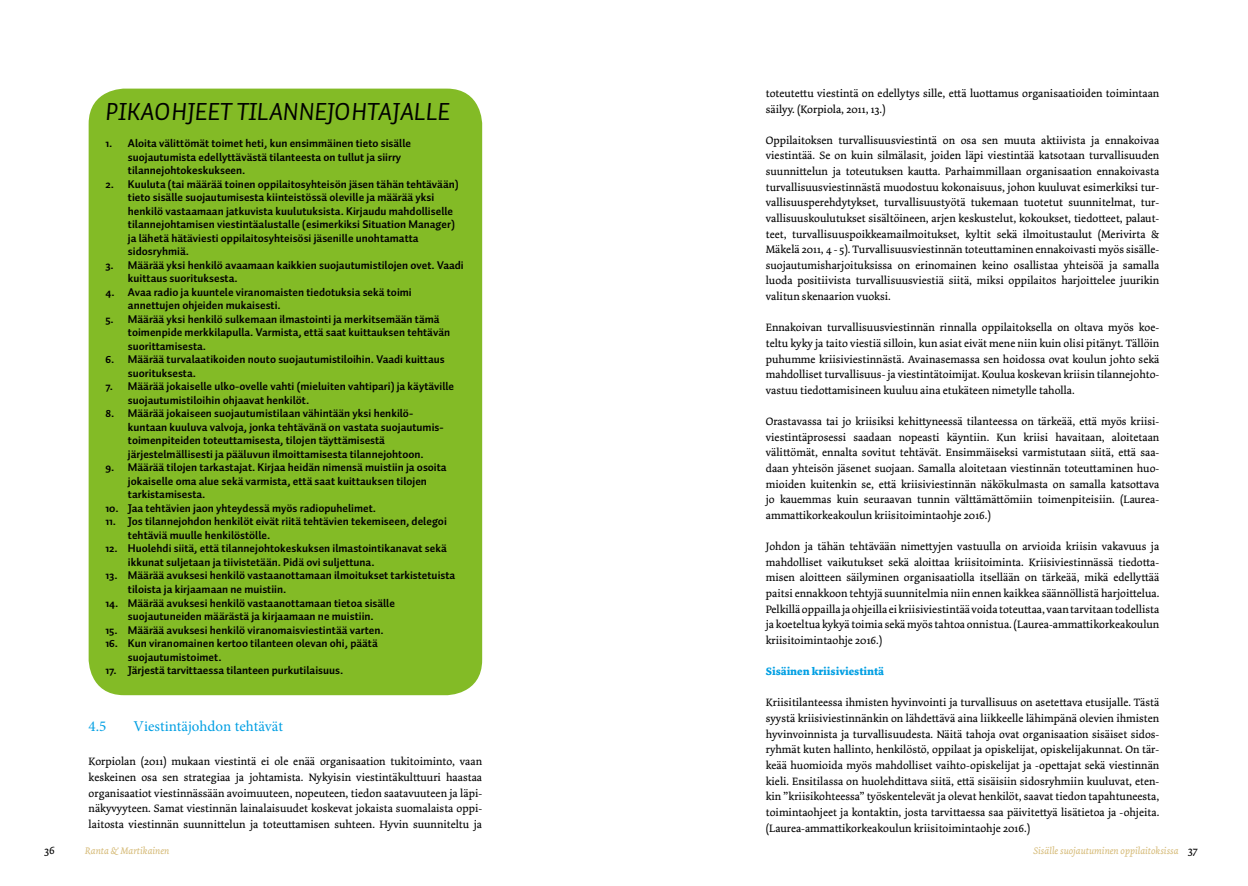
<style>
.page{position:relative;width:1248px;height:886px;background:#fff}
.page>*{position:absolute;margin:0;border:0;box-sizing:border-box;transform-origin:0 0}
.t1{font:25px "Auto Pro Regular Italic Small Caps";color:#000}
.t2{font:15px "Minion Pro";color:#009fe3}
.t3{font:11.25px/15.6px "Dolly Pro";color:#000;text-align:justify}
.t4{font:700 11.25px/13.5px "Auto Pro";color:#000}
.t5{font:700 11.25px "Dolly Pro";color:#009fe3}
.t6{font:italic 10px "Dolly Pro";color:#d6bb78}
.s1{font-style:normal;font-size:11.25px;color:#000}
</style>
<div class="page">
<div style="left:89px;top:89px;width:393px;height:606px;background:#83bb26;border-radius:35px"></div>
<h1 class="t1" style="left:105px;top:95px;width:346px">PIKAOHJEET TILANNEJOHTAJALLE</h1>
<p class="t4" style="left:128px;top:137px;width:284px;text-indent:-22px">1. Aloita välittömät toimet heti, kun ensimmäinen tieto sisälle suojautumista edellyttävästä tilanteesta on tullut ja siirry tilannejohtokeskukseen.</p>
<p class="t4" style="left:128px;top:177px;width:332px;text-indent:-22px">2. Kuuluta (tai määrää toinen oppilaitosyhteisön jäsen tähän tehtävään) tieto sisälle suojautumisesta kiinteistössä oleville ja määrää yksi henkilö vastaamaan jatkuvista kuulutuksista. Kirjaudu mahdolliselle tilannejohtamisen viestintäalustalle (esimerkiksi Situation Manager) ja lähetä hätäviesti oppilaitosyhteisösi jäsenille unohtamatta sidosryhmiä.</p>
<p class="t4" style="left:128px;top:258px;width:337px;text-indent:-22px">3. Määrää yksi henkilö avaamaan kaikkien suojautumistilojen ovet. Vaadi kuittaus suorituksesta.</p>
<p class="t4" style="left:128px;top:285px;width:285px;text-indent:-22px">4. Avaa radio ja kuuntele viranomaisten tiedotuksia sekä toimi annettujen ohjeiden mukaisesti.</p>
<p class="t4" style="left:128px;top:312px;width:324px;text-indent:-22px">5. Määrää yksi henkilö sulkemaan ilmastointi ja merkitsemään tämä toimenpide merkkilapulla. Varmista, että saat kuittauksen tehtävän suorittamisesta.</p>
<p class="t4" style="left:128px;top:353px;width:318px;text-indent:-22px">6. Määrää turvalaatikoiden nouto suojautumistiloihin. Vaadi kuittaus suorituksesta.</p>
<p class="t4" style="left:128px;top:380px;width:328px;text-indent:-22px">7. Määrää jokaiselle ulko-ovelle vahti (mieluiten vahtipari) ja käytäville suojautumistiloihin ohjaavat henkilöt.</p>
<p class="t4" style="left:128px;top:407px;width:316px;text-indent:-22px">8. Määrää jokaiseen suojautumistilaan vähintään yksi henkilö&shy;kuntaan kuuluva valvoja, jonka tehtävänä on vastata suojautumis&shy;toimenpiteiden toteuttamisesta, tilojen täyttämisestä järjestelmällisesti ja pääluvun ilmoittamisesta tilannejohtoon.</p>
<p class="t4" style="left:128px;top:461px;width:320px;text-indent:-22px">9. Määrää tilojen tarkastajat. Kirjaa heidän nimensä muistiin ja osoita jokaiselle oma alue sekä varmista, että saat kuittauksen tilojen tarkistamisesta.</p>
<p class="t4" style="left:105px;top:501px;width:272px">10. Jaa tehtävien jaon yhteydessä myös radiopuhelimet.</p>
<p class="t4" style="left:128px;top:515px;width:320px;text-indent:-22px">11. Jos tilannejohdon henkilöt eivät riitä tehtävien tekemiseen, delegoi tehtäviä muulle henkilöstölle.</p>
<p class="t4" style="left:128px;top:542px;width:320px;text-indent:-22px">12. Huolehdi siitä, että tilannejohtokeskuksen ilmastointikanavat sekä ikkunat suljetaan ja tiivistetään. Pidä ovi suljettuna.</p>
<p class="t4" style="left:128px;top:569px;width:329px;text-indent:-22px">13. Määrää avuksesi henkilö vastaanottamaan ilmoitukset tarkistetuista tiloista ja kirjaamaan ne muistiin.</p>
<p class="t4" style="left:105px;top:596px;width:291px;text-align:center">14. Määrää avuksesi henkilö vastaanottamaan tietoa sisälle suojautuneiden määrästä ja kirjaamaan ne muistiin.</p>
<p class="t4" style="left:105px;top:623px;width:280px">15. Määrää avuksesi henkilö viranomaisviestintää varten.</p>
<p class="t4" style="left:128px;top:636px;width:251px;text-indent:-22px">16. Kun viranomainen kertoo tilanteen olevan ohi, päätä suojautumistoimet.</p>
<p class="t4" style="left:105px;top:663px;width:239px">17. Järjestä tarvittaessa tilanteen purkutilaisuus.</p>
<h2 class="t2" style="left:89px;top:716px;width:19px">4.5</h2>
<h2 class="t2" style="left:134px;top:716px;width:151px">Viestintäjohdon tehtävät</h2>
<p class="t3" style="left:89px;top:754px;width:395px">Korpiolan (2011) mukaan viestintä ei ole enää organisaation tukitoiminto, vaan keskeinen osa sen strategiaa ja johtamista. Nykyisin viestintäkulttuuri haastaa organisaatiot viestinnässään avoimuuteen, nopeuteen, tiedon saatavuuteen ja läpi&shy;näkyvyyteen. Samat viestinnän lainalaisuudet koskevat jokaista suomalaista oppi&shy;laitosta viestinnän suunnittelun ja toteuttamisen suhteen. Hyvin suunniteltu ja</p>
<p class="t3" style="left:765px;top:85px;width:395px">toteutettu viestintä on edellytys sille, että luottamus organisaatioiden toimintaan säilyy. (Korpiola, 2011, 13.)</p>
<p class="t3" style="left:765px;top:132px;width:395px">Oppilaitoksen turvallisuusviestintä on osa sen muuta aktiivista ja ennakoivaa viestintää. Se on kuin silmälasit, joiden läpi viestintää katsotaan turvallisuuden suunnittelun ja toteutuksen kautta. Parhaimmillaan organisaation ennakoivasta turvallisuusviestinnästä muodostuu kokonaisuus, johon kuuluvat esimerkiksi tur&shy;vallisuusperehdytykset, turvallisuustyötä tukemaan tuotetut suunnitelmat, tur&shy;vallisuuskoulutukset sisältöineen, arjen keskustelut, kokoukset, tiedotteet, palaut&shy;teet, turvallisuuspoikkeamailmoitukset, kyltit sekä ilmoitustaulut (Merivirta &amp; Mäkelä 2011, 4 - 5). Turvallisuusviestinnän toteuttaminen ennakoivasti myös sisälle&shy;suojautumisharjoituksissa on erinomainen keino osallistaa yhteisöä ja samalla luoda positiivista turvallisuusviestiä siitä, miksi oppilaitos harjoittelee juurikin valitun skenaarion vuoksi.</p>
<p class="t3" style="left:765px;top:320px;width:395px">Ennakoivan turvallisuusviestinnän rinnalla oppilaitoksella on oltava myös koe&shy;teltu kyky ja taito viestiä silloin, kun asiat eivät mene niin kuin olisi pitänyt. Tällöin puhumme kriisiviestinnästä. Avainasemassa sen hoidossa ovat koulun johto sekä mahdolliset turvallisuus- ja viestintätoimijat. Koulua koskevan kriisin tilannejohto&shy;vastuu tiedottamisineen kuuluu aina etukäteen nimetylle taholla.</p>
<p class="t3" style="left:765px;top:414px;width:395px">Orastavassa tai jo kriisiksi kehittyneessä tilanteessa on tärkeää, että myös kriisi&shy;viestintäprosessi saadaan nopeasti käyntiin. Kun kriisi havaitaan, aloitetaan välittömät, ennalta sovitut tehtävät. Ensimmäiseksi varmistutaan siitä, että saa&shy;daan yhteisön jäsenet suojaan. Samalla aloitetaan viestinnän toteuttaminen huo&shy;mioiden kuitenkin se, että kriisiviestinnän näkökulmasta on samalla katsottava jo kauemmas kuin seuraavan tunnin välttämättömiin toimenpiteisiin. (Laurea&shy;ammattikorkeakoulun kriisitoimintaohje 2016.)</p>
<p class="t3" style="left:765px;top:539px;width:395px">Johdon ja tähän tehtävään nimettyjen vastuulla on arvioida kriisin vakavuus ja mahdolliset vaikutukset sekä aloittaa kriisitoiminta. Kriisiviestinnässä tiedotta&shy;misen aloitteen säilyminen organisaatiolla itsellään on tärkeää, mikä edellyttää paitsi ennakkoon tehtyjä suunnitelmia niin ennen kaikkea säännöllistä harjoittelua.<br>Pelkillä oppailla ja ohjeilla ei kriisiviestintää voida toteuttaa, vaan tarvitaan todellista ja koeteltua kykyä toimia sekä myös tahtoa onnistua. (Laurea-ammattikorkeakoulun kriisitoimintaohje 2016.)</p>
<p class="t5" style="left:765px;top:664px;width:120px">Sisäinen kriisiviestintä</p>
<p class="t3" style="left:765px;top:695px;width:395px">Kriisitilanteessa ihmisten hyvinvointi ja turvallisuus on asetettava etusijalle. Tästä syystä kriisiviestinnänkin on lähdettävä aina liikkeelle lähimpänä olevien ihmisten hyvinvoinnista ja turvallisuudesta. Näitä tahoja ovat organisaation sisäiset sidos&shy;ryhmät kuten hallinto, henkilöstö, oppilaat ja opiskelijat, opiskelijakunnat. On tär&shy;keää huomioida myös mahdolliset vaihto-opiskelijat ja -opettajat sekä viestinnän kieli. Ensitilassa on huolehdittava siitä, että sisäisiin sidosryhmiin kuuluvat, eten&shy;kin ”kriisikohteessa” työskentelevät ja olevat henkilöt, saavat tiedon tapahtuneesta, toimintaohjeet ja kontaktin, josta tarvittaessa saa päivitettyä lisätietoa ja -ohjeita. (Laurea-ammattikorkeakoulun kriisitoimintaohje 2016.)</p>
<p class="t3" style="left:44px;top:843px;width:12px">36</p>
<p class="t6" style="left:85px;top:844px;width:86px">Ranta &amp; Martikainen</p>
<p class="t6" style="left:1033px;top:844px;width:166px">Sisälle suojautuminen oppilaitoksissa <span class="s1">37</span></p>
</div>
